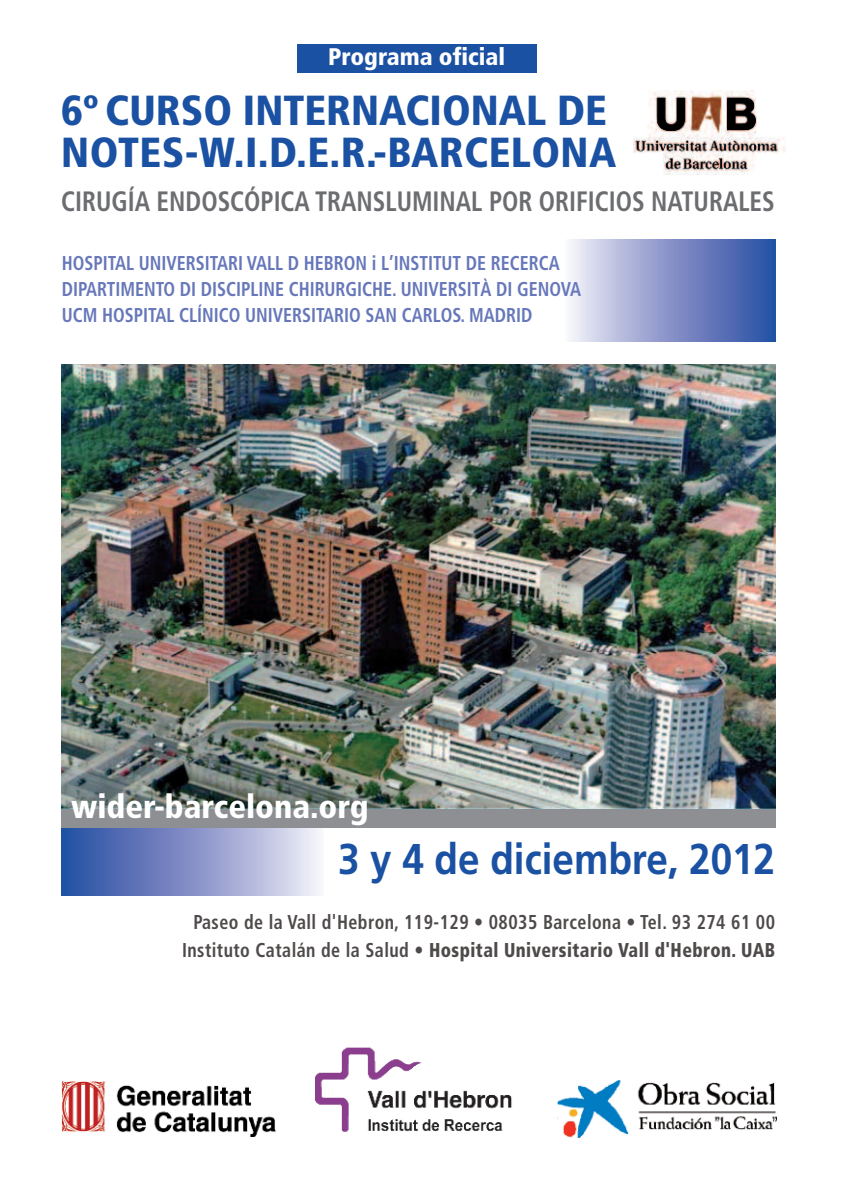
<style>
.page{position:relative;width:842px;height:1191px;background:#fff}
.page>*{position:absolute;margin:0;border:0;box-sizing:border-box;transform-origin:0 0}
.t1{font:700 43px "Frutiger";color:#1b51a3;scale:.9 1}
.t2{font:900 condensed 42px/42px "Frutiger";color:#1b51a3}
.t3{font:900 condensed 33px "Frutiger";color:#fff}
.t4{font:700 condensed 28px "Frutiger";color:#6c6d70;scale:.9 1}
.t5{font:900 condensed 24px "Frutiger";color:#fff}
.t6{font:700 condensed 20px/26px "Frutiger";color:#6677ba;scale:.9 1}
.t7{font:700 condensed 20px/28px "Frutiger";letter-spacing:.025em;color:#4e4a49;text-align:center;scale:.9 1}
.s1{font-weight:900}
</style>
<div class="page">
<img style="left:61px;top:364px;width:715px;height:445px">
<div style="left:566px;top:239px;width:210px;height:102px;background:linear-gradient(to right,#f1ebf7,#23479f)"></div>
<div style="left:61px;top:826px;width:263px;height:69px;background:linear-gradient(to right,#21459f,#f1eaf6)"></div>
<div style="left:61px;top:809px;width:715px;height:18px;background:#8d8f92"></div>
<img style="left:557px;top:1080px;width:220px;height:57px">
<img style="left:315px;top:1047px;width:197px;height:85px">
<img style="left:62px;top:1081px;width:213px;height:55px">
<img style="left:633px;top:91px;width:152px;height:84px">
<div style="left:297px;top:44px;width:239px;height:29px;background:#1b51a3"></div>
<p class="t5" style="left:328px;top:47px;width:178px">Programa oficial</p>
<h2 class="t2" style="left:61px;top:93px;width:556px">6º CURSO INTERNACIONAL DE<br>NOTES-W.I.D.E.R.-BARCELONA</h2>
<h3 class="t4" style="left:61px;top:190px;width:794px">CIRUGÍA ENDOSCÓPICA TRANSLUMINAL POR ORIFICIOS NATURALES</h3>
<p class="t6" style="left:62px;top:252px;width:578px">HOSPITAL UNIVERSITARI VALL D HEBRON i L’INSTITUT DE RECERCA<br>DIPARTIMENTO DI DISCIPLINE CHIRURGICHE. UNIVERSITÀ DI GENOVA<br>UCM HOSPITAL CLÍNICO UNIVERSITARIO SAN CARLOS. MADRID</p>
<h3 class="t3" style="left:71px;top:793px;width:299px">wider-barcelona.org</h3>
<h1 class="t1" style="left:338px;top:841px;width:487px">3 y 4 de diciembre, 2012</h1>
<p class="t7" style="left:182px;top:909px;width:660px">Paseo de la Vall d'Hebron, 119-129 • 08035 Barcelona • Tel. 93 274 61 00<br>Instituto Catalán de la Salud • <span class="s1">Hospital Universitario Vall d'Hebron. UAB</span></p>
</div>
